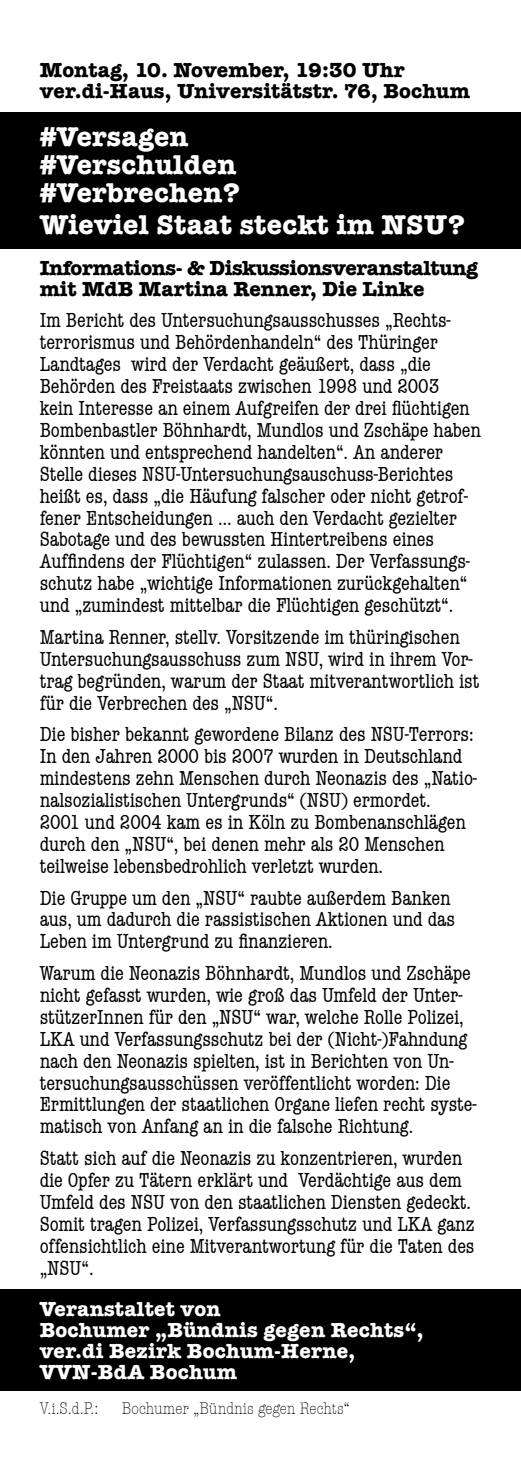
<style>
.page{position:relative;width:521px;height:1474px;background:#fff}
.page>*{position:absolute;margin:0;border:0;box-sizing:border-box;transform-origin:0 0}
.t1{font:700 28px/28px "American Typewriter";letter-spacing:.01em;color:#fff}
.t2{font:condensed 21px/21.9px "American Typewriter";letter-spacing:-.005em;color:#000}
.t3{font:700 21px/21px "American Typewriter";letter-spacing:.01em;color:#fff}
.t4{font:700 21px/21px "American Typewriter";letter-spacing:-.02em;color:#000}
.t5{font:700 21px/21px "American Typewriter";color:#000}
.t6{font:300 condensed 17.5px "American Typewriter";color:#000}
</style>
<div class="page">
<div style="left:0;top:1288px;width:521px;height:102px;background:#000"></div>
<div style="left:0;top:112px;width:521px;height:137px;background:#000"></div>
<p class="t5" style="left:40px;top:59px;width:432px">Montag, 10. November, 19:30 Uhr ver.di-Haus, Universitätstr. 76, Bochum</p>
<h1 class="t1" style="left:40px;top:121px;width:202px">#Versagen #Verschulden #Verbrechen?</h1>
<h1 class="t1" style="left:40px;top:209px;width:427px">Wieviel Staat steckt im NSU?</h1>
<p class="t4" style="left:40px;top:256px;width:440px">Informations- &amp; Diskussionsveranstaltung mit MdB Martina Renner, Die Linke</p>
<p class="t2" style="left:40px;top:309px;width:443px">Im Bericht des Untersuchungsausschusses „Rechts&shy;terrorismus und Behördenhandeln“ des Thüringer Landtages wird der Verdacht geäußert, dass „die Behörden des Freistaats zwischen 1998 und 2003<br>kein Interesse an einem Aufgreifen der drei flüchtigen Bombenbastler Böhnhardt, Mundlos und Zschäpe haben könnten und entsprechend handelten“. An anderer Stelle dieses NSU-Untersuchungsauschuss-Berichtes heißt es, dass „die Häufung falscher oder nicht getrof&shy;fener Entscheidungen … auch den Verdacht gezielter Sabotage und des bewussten Hintertreibens eines Auffindens der Flüchtigen“ zulassen. Der Verfassungs&shy;schutz habe „wichtige Informationen zurückgehalten“ und „zumindest mittelbar die Flüchtigen geschützt“.</p>
<p class="t2" style="left:40px;top:625px;width:441px">Martina Renner, stellv. Vorsitzende im thüringischen Untersuchungsausschuss zum NSU, wird in ihrem Vor&shy;trag begründen, warum der Staat mitverantwortlich ist für die Verbrechen des „NSU“.</p>
<p class="t2" style="left:40px;top:722px;width:439px">Die bisher bekannt gewordene Bilanz des NSU-Terrors:<br>In den Jahren 2000 bis 2007 wurden in Deutschland mindestens zehn Menschen durch Neonazis des „Natio&shy;nalsozialistischen Untergrunds“ (NSU) ermordet.<br>2001 und 2004 kam es in Köln zu Bombenanschlägen durch den „NSU“, bei denen mehr als 20 Menschen teilweise lebensbedrohlich verletzt wurden.</p>
<p class="t2" style="left:40px;top:886px;width:417px">Die Gruppe um den „NSU“ raubte außerdem Banken aus, um dadurch die rassistischen Aktionen und das<br>Leben im Untergrund zu finanzieren.</p>
<p class="t2" style="left:40px;top:961px;width:438px">Warum die Neonazis Böhnhardt, Mundlos und Zschäpe nicht gefasst wurden, wie groß das Umfeld der Unter&shy;stützerInnen für den „NSU“ war, welche Rolle Polizei, LKA und Verfassungsschutz bei der (Nicht-)Fahndung nach den Neonazis spielten, ist in Berichten von Un&shy;tersuchungsausschüssen veröffentlicht worden: Die Ermittlungen der staatlichen Organe liefen recht syste&shy;matisch von Anfang an in die falsche Richtung.</p>
<p class="t2" style="left:40px;top:1146px;width:436px">Statt sich auf die Neonazis zu konzentrieren, wurden die Opfer zu Tätern erklärt und Verdächtige aus dem Umfeld des NSU von den staatlichen Diensten gedeckt.<br>Somit tragen Polizei, Verfassungsschutz und LKA ganz offensichtlich eine Mitverantwortung für die Taten des „NSU“.</p>
<p class="t3" style="left:40px;top:1296px;width:385px">Veranstaltet von<br>Bochumer „Bündnis gegen Rechts“, ver.di Bezirk Bochum-Herne,<br>VVN-BdA Bochum</p>
<p class="t6" style="left:40px;top:1396px;width:60px">V.i.S.d.P.:</p>
<p class="t6" style="left:122px;top:1396px;width:229px">Bochumer „Bündnis gegen Rechts“</p>
</div>
